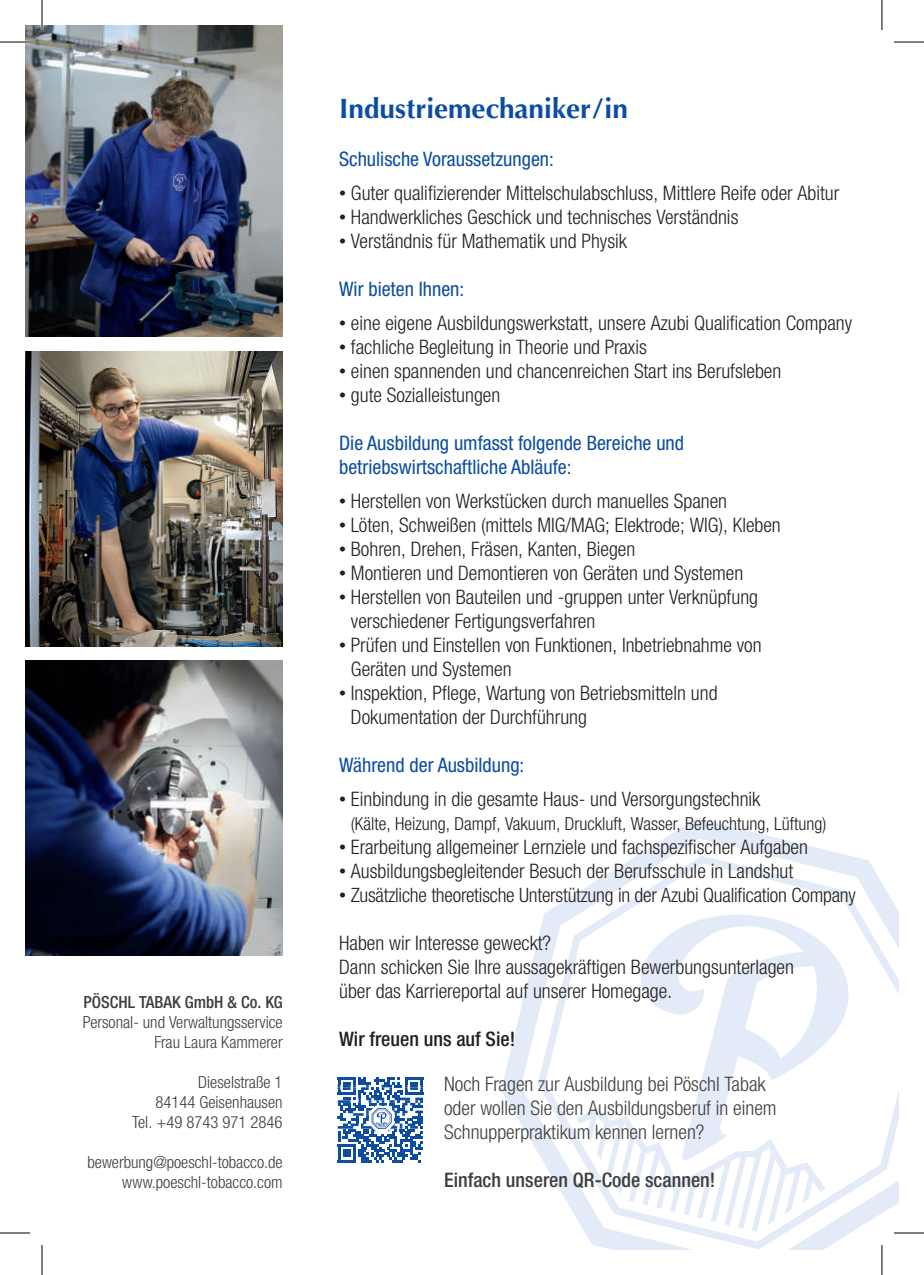
<style>
.page{position:relative;width:924px;height:1275px;background:#fff}
.page>*{position:absolute;margin:0;border:0;box-sizing:border-box;transform-origin:0 0}
.t1{font:700 28px "Optima";color:#0d4da1}
.t2{font:300 condensed 20px/24px "Helvetica Neue LTW1 G";color:#231f20}
.t3{font:condensed 20px/24px "Helvetica Neue LTW1 G";color:#0d4da1}
.t4{font:300 condensed 20px/24px "Helvetica Neue LTW1 G";color:#3e3e3f}
.t5{font:500 condensed 20px "Helvetica Neue LTW1 G";color:#3e3e3f}
.t6{font:500 condensed 20px "Helvetica Neue LTW1 G";color:#231f20}
.t7{font:300 condensed 19.8px "Helvetica Neue LTW1 G";letter-spacing:-.01em;color:#231f20}
.t8{font:300 condensed 18px "Helvetica Neue LTW1 G";color:#231f20}
.t9{font:300 condensed 16.6px/20px "Helvetica Neue LTW1 G";color:#3e3e3f;text-align:right}
.t10{font:500 condensed 16.6px "Helvetica Neue LTW1 G";color:#3e3e3f}
.s1{font-size:14px}
</style>
<div class="page">
<svg style="left:501px;top:818px;width:397px;height:432px"></svg>
<img style="left:25px;top:25px;width:257px;height:312px">
<img style="left:25px;top:660px;width:257px;height:295px">
<img style="left:25px;top:351px;width:257px;height:295px">
<svg style="left:337px;top:1077px;width:86px;height:85px"></svg>
<hr style="left:0;top:41px;width:30px;height:2px;background:#fff">
<hr style="left:893px;top:1231px;width:30px;height:3px;background:#fff">
<hr style="left:41px;top:0;width:2px;height:30px;background:#fff">
<hr style="left:880px;top:1245px;width:2px;height:30px;background:#fff">
<hr style="left:0;top:42px;width:30px;height:1px;background:#000">
<hr style="left:893px;top:42px;width:30px;height:1px;background:#000">
<hr style="left:0;top:1232px;width:30px;height:1px;background:#000">
<hr style="left:893px;top:1232px;width:30px;height:1px;background:#000">
<hr style="left:42px;top:0;width:1px;height:30px;background:#000">
<hr style="left:42px;top:1245px;width:1px;height:30px;background:#000">
<hr style="left:881px;top:0;width:1px;height:30px;background:#000">
<hr style="left:881px;top:1245px;width:1px;height:30px;background:#000">
<p class="t10" style="left:84px;top:992px;width:200px">PÖSCHL TABAK GmbH &amp; Co. KG</p>
<p class="t9" style="left:83px;top:1012px;width:201px">Personal- und Verwaltungsservice<br>Frau Laura Kammerer</p>
<p class="t9" style="left:132px;top:1072px;width:152px">Dieselstraße 1<br>84144 Geisenhausen<br>Tel. +49 8743 971 2846</p>
<p class="t9" style="left:87px;top:1152px;width:196px">bewerbung@poeschl-tobacco.de www.poeschl-tobacco.com</p>
<h1 class="t1" style="left:339px;top:92px;width:290px">Industriemechaniker/in</h1>
<p class="t3" style="left:339px;top:147px;width:216px">Schulische Voraussetzungen:</p>
<p class="t2" style="left:339px;top:181px;width:501px"><span class="s1">•</span> Guter qualifizierender Mittelschulabschluss, Mittlere Reife oder Abitur</p>
<p class="t2" style="left:339px;top:205px;width:400px"><span class="s1">•</span> Handwerkliches Geschick und technisches Verständnis</p>
<p class="t2" style="left:339px;top:229px;width:289px"><span class="s1">•</span> Verständnis für Mathematik und Physik</p>
<p class="t3" style="left:339px;top:277px;width:127px">Wir bieten Ihnen:</p>
<p class="t2" style="left:339px;top:311px;width:514px"><span class="s1">•</span> eine eigene Ausbildungswerkstatt, unsere Azubi Qualification Company</p>
<p class="t2" style="left:339px;top:335px;width:309px"><span class="s1">•</span> fachliche Begleitung in Theorie und Praxis</p>
<p class="t2" style="left:339px;top:359px;width:443px"><span class="s1">•</span> einen spannenden und chancenreichen Start ins Berufsleben</p>
<p class="t2" style="left:339px;top:383px;width:163px"><span class="s1">•</span> gute Sozialleistungen</p>
<p class="t3" style="left:339px;top:431px;width:346px">Die Ausbildung umfasst folgende Bereiche und betriebswirtschaftliche Abläufe:</p>
<p class="t2" style="left:339px;top:489px;width:389px"><span class="s1">•</span> Herstellen von Werkstücken durch manuelles Spanen</p>
<p class="t2" style="left:339px;top:513px;width:443px"><span class="s1">•</span> Löten, Schweißen (mittels MIG/MAG; Elektrode; WIG), Kleben</p>
<p class="t2" style="left:339px;top:537px;width:297px"><span class="s1">•</span> Bohren, Drehen, Fräsen, Kanten, Biegen</p>
<p class="t2" style="left:339px;top:561px;width:405px"><span class="s1">•</span> Montieren und Demontieren von Geräten und Systemen</p>
<p class="t2" style="left:351px;top:585px;width:408px;text-indent:-12px"><span class="s1">•</span> Herstellen von Bauteilen und -gruppen unter Verknüpfung verschiedener Fertigungsverfahren</p>
<p class="t2" style="left:351px;top:633px;width:412px;text-indent:-12px"><span class="s1">•</span> Prüfen und Einstellen von Funktionen, Inbetriebnahme von<br>Geräten und Systemen</p>
<p class="t2" style="left:351px;top:681px;width:368px;text-indent:-12px"><span class="s1">•</span> Inspektion, Pflege, Wartung von Betriebsmitteln und<br>Dokumentation der Durchführung</p>
<p class="t3" style="left:339px;top:753px;width:187px">Während der Ausbildung:</p>
<p class="t2" style="left:339px;top:787px;width:422px"><span class="s1">•</span> Einbindung in die gesamte Haus- und Versorgungstechnik</p>
<p class="t8" style="left:351px;top:813px;width:477px">(Kälte, Heizung, Dampf, Vakuum, Druckluft, Wasser, Befeuchtung, Lüftung)</p>
<p class="t2" style="left:339px;top:835px;width:470px"><span class="s1">•</span> Erarbeitung allgemeiner Lernziele und fachspezifischer Aufgaben</p>
<p class="t2" style="left:339px;top:859px;width:455px"><span class="s1">•</span> Ausbildungsbegleitender Besuch der Berufsschule in Landshut</p>
<p class="t7" style="left:339px;top:883px;width:518px"><span class="s1">•</span> Zusätzliche theoretische Unterstützung in der Azubi Qualification Company</p>
<p class="t2" style="left:339px;top:931px;width:456px">Haben wir Interesse geweckt?<br>Dann schicken Sie Ihre aussagekräftigen Bewerbungsunterlagen über das Karriereportal auf unserer Homegage.</p>
<p class="t6" style="left:339px;top:1027px;width:177px">Wir freuen uns auf Sie!</p>
<p class="t4" style="left:444px;top:1072px;width:334px">Noch Fragen zur Ausbildung bei Pöschl Tabak oder wollen Sie den Ausbildungsberuf in einem<br>Schnupperpraktikum kennen lernen?</p>
<p class="t5" style="left:444px;top:1168px;width:273px">Einfach unseren QR-Code scannen!</p>
</div>
